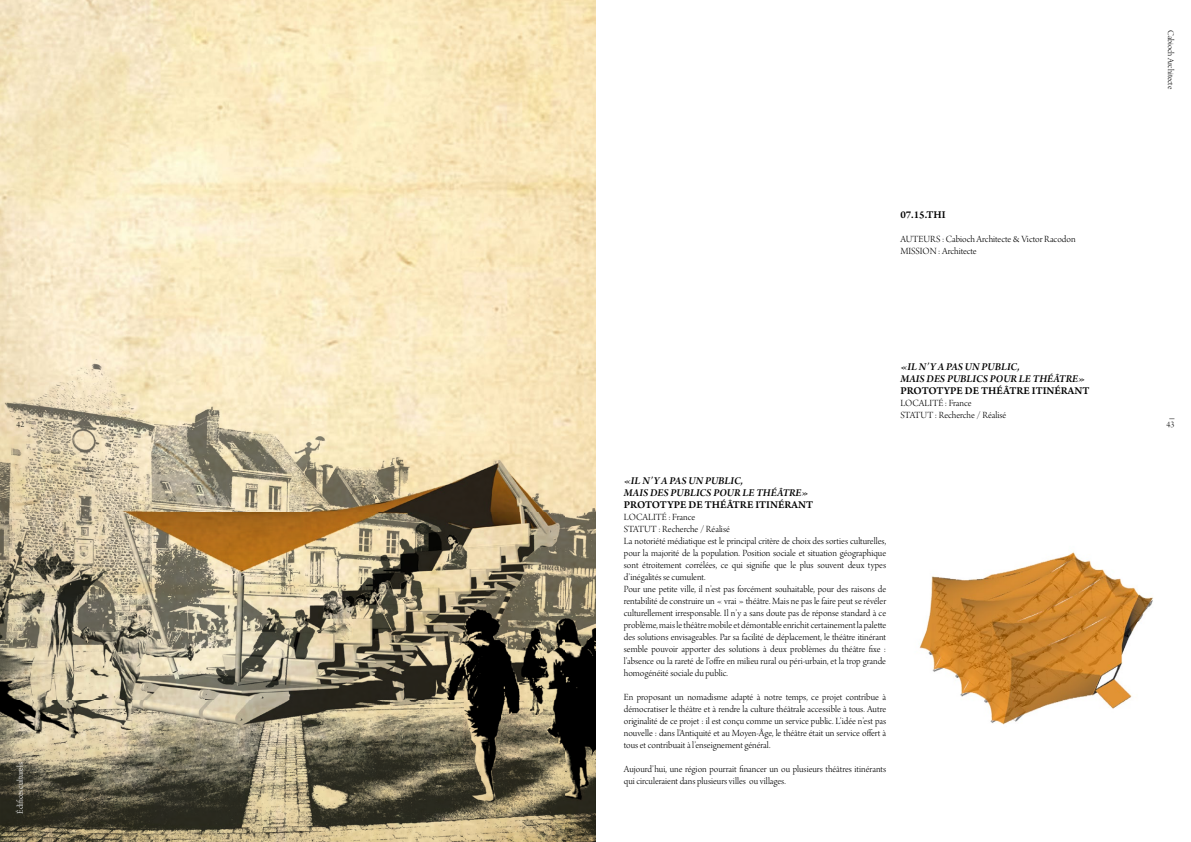
<style>
.page{position:relative;width:1191px;height:842px;background:#fff}
.page>*{position:absolute;margin:0;border:0;box-sizing:border-box;transform-origin:0 0}
.t1{font:11px/12px "Arno Pro Smbd Italic Subhead";color:#000}
.t2{font:600 11px "Arno Pro";color:#000}
.t3{font:10px/12px "Arno Pro Light Display";color:#000}
.t4{font:9px "Arno Pro Light Display";color:#000}
.t5{font:9px "Arno Pro Light Display";color:#fff}
.t6{font:9px "Arno Pro";color:#000}
</style>
<div class="page">
<img style="left:0;top:325px;width:595px;height:517px">
<img style="left:919px;top:552px;width:234px;height:173px">
<p class="t6" style="left:17px;top:409px;width:6px">_</p>
<p class="t4" style="left:17px;top:420px;width:9px">42</p>
<p class="t5" style="left:15px;top:814px;width:53px;rotate:-90deg">Édifices culturels</p>
<p class="t2" style="left:900px;top:208px;width:47px">07.15.THI</p>
<p class="t3" style="left:900px;top:233px;width:177px">AUTEURS : Cabioch Architecte &amp; Victor Racodon<br>MISSION : Architecte</p>
<p class="t1" style="left:900px;top:362px;width:186px">«IL N’Y A PAS UN PUBLIC,<br>MAIS DES PUBLICS POUR LE THÉÂTRE»</p>
<p class="t2" style="left:900px;top:385px;width:191px">PROTOTYPE DE THÉÂTRE ITINÉRANT</p>
<p class="t3" style="left:900px;top:398px;width:108px">LOCALITÉ : France<br>STATUT : Recherche / Réalisé</p>
<p class="t1" style="left:624px;top:475px;width:186px">«IL N’Y A PAS UN PUBLIC,<br>MAIS DES PUBLICS POUR LE THÉÂTRE»</p>
<p class="t2" style="left:624px;top:498px;width:191px">PROTOTYPE DE THÉÂTRE ITINÉRANT</p>
<p class="t3" style="left:624px;top:511px;width:264px">LOCALITÉ : France<br>STATUT : Recherche / Réalisé<br>La notoriété médiatique est le principal critère de choix des sorties culturelles, pour la majorité de la population. Position sociale et situation géographique sont étroitement corrélées, ce qui signifie que le plus souvent deux types d’inégalités se cumulent.<br>Pour une petite ville, il n’est pas forcément souhaitable, pour des raisons de rentabilité de construire un « vrai » théâtre. Mais ne pas le faire peut se révéler culturellement irresponsable. Il n’y a sans doute pas de réponse standard à ce problème, mais le théâtre mobile et démontable enrichit certainement la palette des solutions envisageables. Par sa facilité de déplacement, le théâtre itinérant semble pouvoir apporter des solutions à deux problèmes du théâtre fixe : l’absence ou la rareté de l’offre en milieu rural ou péri-urbain, et la trop grande homogénéité sociale du public.</p>
<p class="t3" style="left:624px;top:691px;width:264px;text-align:justify">En proposant un nomadisme adapté à notre temps, ce projet contribue à démocratiser le théâtre et à rendre la culture théâtrale accessible à tous. Autre originalité de ce projet : il est conçu comme un service public. L’idée n’est pas nouvelle : dans l’Antiquité et au Moyen-Âge, le théâtre était un service offert à tous et contribuait à l’enseignement général.</p>
<p class="t3" style="left:624px;top:763px;width:264px">Aujourd’hui, une région pourrait financer un ou plusieurs théâtres itinérants qui circuleraient dans plusieurs villes ou villages.</p>
<p class="t4" style="left:1175px;top:30px;width:60px;rotate:90deg">Cabioch Architecte</p>
<p class="t6" style="left:1169px;top:409px;width:6px">_</p>
<p class="t4" style="left:1166px;top:420px;width:9px">43</p>
</div>
